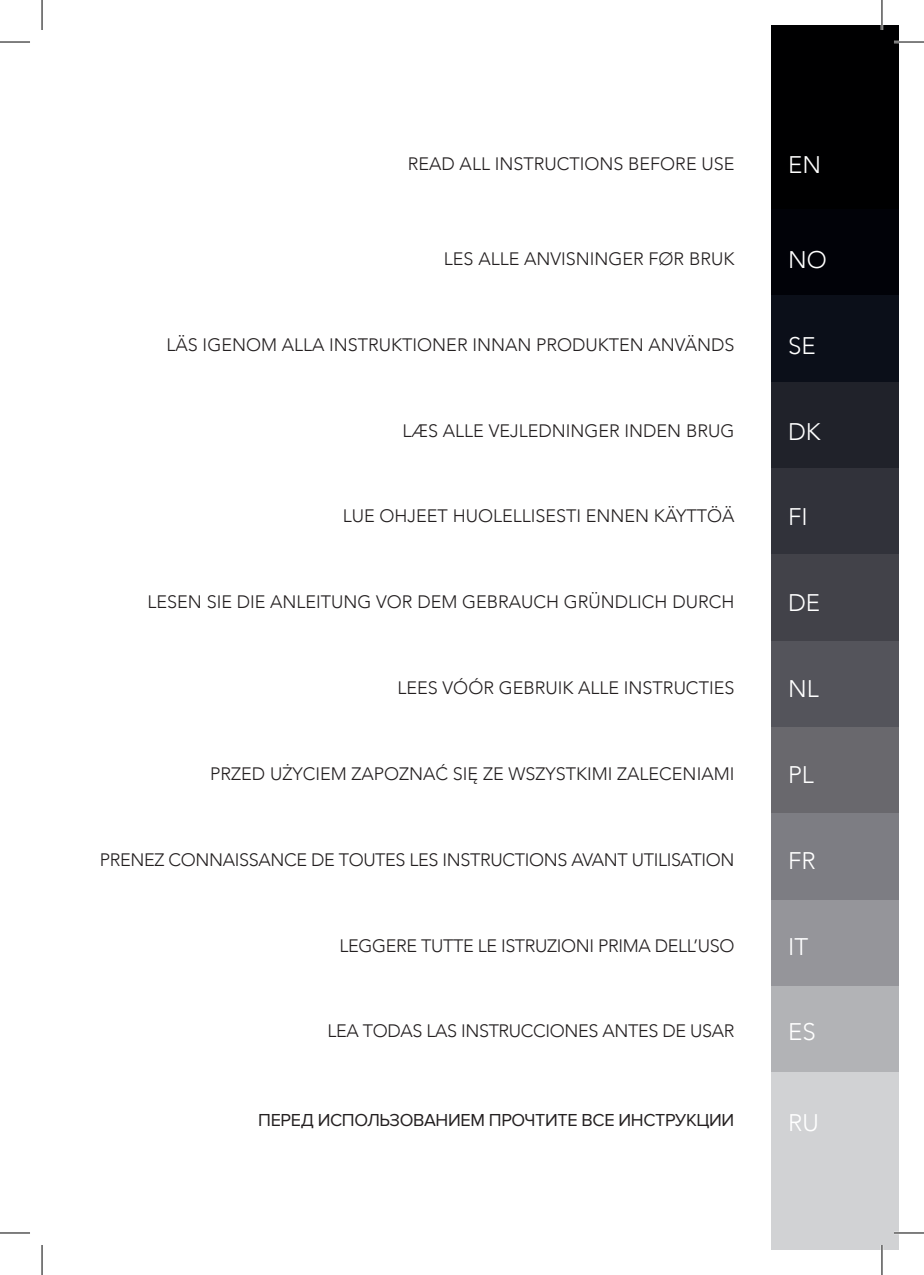
<style>
.page{position:relative;width:924px;height:1275px;background:#fff}
.page>*{position:absolute;margin:0;border:0;box-sizing:border-box;transform-origin:0 0}
.t1{font:300 24px "Avenir";color:#fff}
.t2{font:300 18px "Avenir";color:#231f20}
.t3{font:300 18px "Avenir";letter-spacing:-.02em;color:#231f20}
.t4{font:18px "Proxima Nova";letter-spacing:-.02em;color:#231f20}
</style>
<div class="page">
<div style="left:771px;top:25px;width:127px;height:184px;background:#000001"></div>
<div style="left:771px;top:209px;width:127px;height:86px;background:#010208"></div>
<div style="left:771px;top:295px;width:127px;height:87px;background:#0b0f19"></div>
<div style="left:771px;top:382px;width:127px;height:86px;background:#20222a"></div>
<div style="left:771px;top:468px;width:127px;height:86px;background:#31323a"></div>
<div style="left:771px;top:554px;width:127px;height:87px;background:#424249"></div>
<div style="left:771px;top:641px;width:127px;height:86px;background:#54545b"></div>
<div style="left:771px;top:727px;width:127px;height:86px;background:#69686d"></div>
<div style="left:771px;top:813px;width:127px;height:87px;background:#7d7d83"></div>
<div style="left:771px;top:900px;width:127px;height:86px;background:#95959a"></div>
<div style="left:771px;top:986px;width:127px;height:87px;background:#b2b3b6"></div>
<div style="left:771px;top:1073px;width:127px;height:177px;background:#d1d2d4"></div>
<hr style="left:893px;top:41px;width:30px;height:2px;background:#fff">
<hr style="left:893px;top:1231px;width:30px;height:3px;background:#fff">
<hr style="left:880px;top:0;width:2px;height:30px;background:#fff">
<hr style="left:880px;top:1245px;width:2px;height:30px;background:#fff">
<hr style="left:0;top:42px;width:30px;height:1px;background:#000">
<hr style="left:893px;top:42px;width:30px;height:1px;background:#000">
<hr style="left:0;top:1232px;width:30px;height:1px;background:#000">
<hr style="left:893px;top:1232px;width:30px;height:1px;background:#000">
<hr style="left:42px;top:0;width:1px;height:30px;background:#000">
<hr style="left:42px;top:1245px;width:1px;height:30px;background:#000">
<hr style="left:881px;top:0;width:1px;height:30px;background:#000">
<hr style="left:881px;top:1245px;width:1px;height:30px;background:#000">
<p class="t2" style="left:407px;top:153px;width:328px">READ ALL INSTRUCTIONS BEFORE USE</p>
<h1 class="t1" style="left:787px;top:150px;width:34px">EN</h1>
<p class="t2" style="left:443px;top:248px;width:292px">LES ALLE ANVISNINGER FØR BRUK</p>
<h1 class="t1" style="left:787px;top:245px;width:40px">NO</h1>
<p class="t2" style="left:166px;top:334px;width:569px">LÄS IGENOM ALLA INSTRUKTIONER INNAN PRODUKTEN ANVÄNDS</p>
<h1 class="t1" style="left:787px;top:331px;width:29px">SE</h1>
<p class="t2" style="left:402px;top:420px;width:333px">LÆS ALLE VEJLEDNINGER INDEN BRUG</p>
<h1 class="t1" style="left:787px;top:417px;width:34px">DK</h1>
<p class="t2" style="left:343px;top:505px;width:393px">LUE OHJEET HUOLELLISESTI ENNEN KÄYTTÖÄ</p>
<h1 class="t1" style="left:787px;top:503px;width:21px">FI</h1>
<p class="t2" style="left:147px;top:591px;width:588px">LESEN SIE DIE ANLEITUNG VOR DEM GEBRAUCH GRÜNDLICH DURCH</p>
<h1 class="t1" style="left:787px;top:589px;width:34px">DE</h1>
<p class="t2" style="left:397px;top:677px;width:338px">LEES VÓÓR GEBRUIK ALLE INSTRUCTIES</p>
<h1 class="t1" style="left:787px;top:674px;width:32px">NL</h1>
<p class="t2" style="left:210px;top:763px;width:525px">PRZED UŻYCIEM ZAPOZNAĆ SIĘ ZE WSZYSTKIMI ZALECENIAMI</p>
<h1 class="t1" style="left:787px;top:760px;width:27px">PL</h1>
<p class="t3" style="left:100px;top:849px;width:635px">PRENEZ CONNAISSANCE DE TOUTES LES INSTRUCTIONS AVANT UTILISATION</p>
<h1 class="t1" style="left:787px;top:846px;width:29px">FR</h1>
<p class="t3" style="left:339px;top:934px;width:396px">LEGGERE TUTTE LE ISTRUZIONI PRIMA DELL’USO</p>
<h1 class="t1" style="left:787px;top:932px;width:22px">IT</h1>
<p class="t3" style="left:327px;top:1020px;width:408px">LEA TODAS LAS INSTRUCCIONES ANTES DE USAR</p>
<h1 class="t1" style="left:787px;top:1018px;width:29px">ES</h1>
<p class="t4" style="left:258px;top:1109px;width:477px">ПЕРЕД ИСПОЛЬЗОВАНИЕМ ПРОЧТИТЕ ВСЕ ИНСТРУКЦИИ</p>
<h1 class="t1" style="left:787px;top:1108px;width:32px">RU</h1>
</div>
